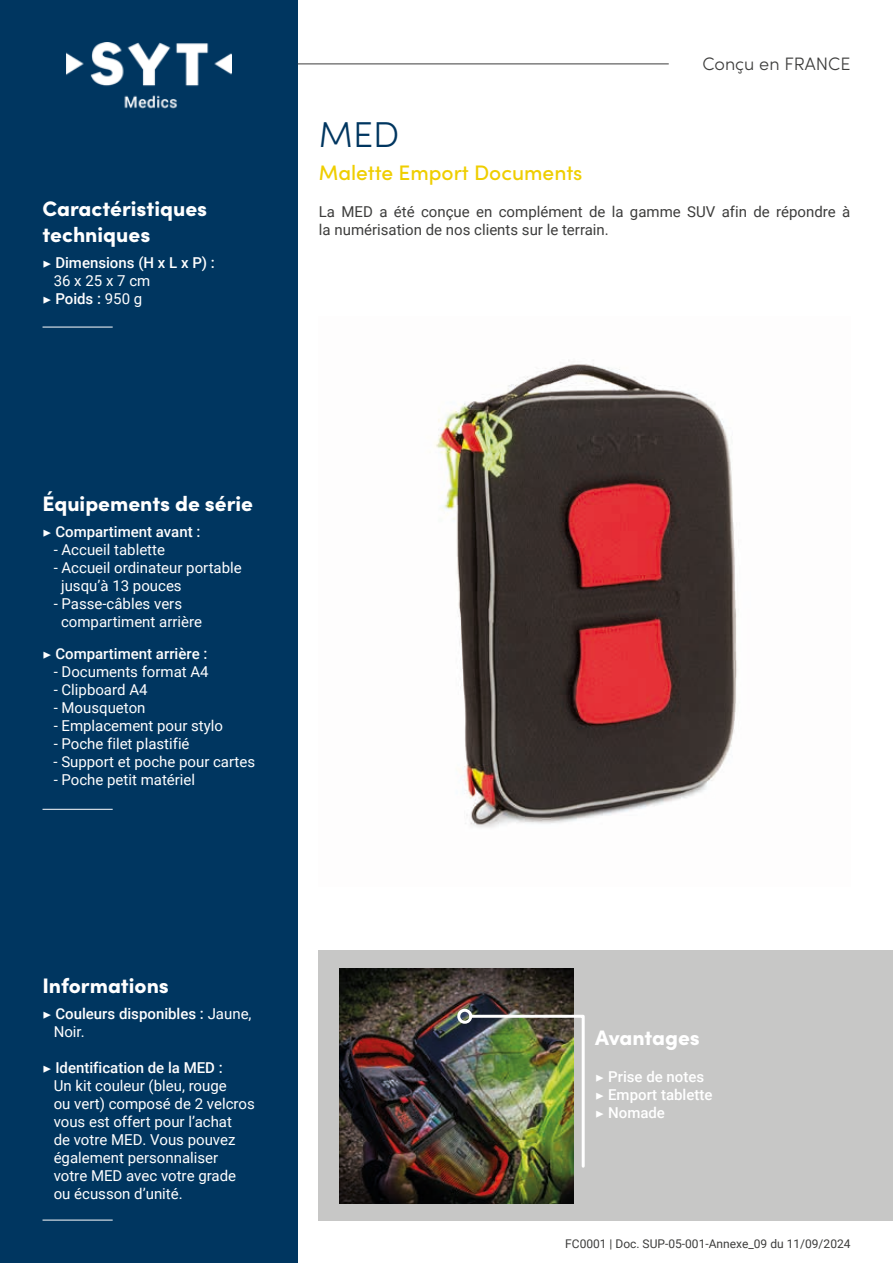
<style>
.page{position:relative;width:893px;height:1263px;background:#fff}
.page>*{position:absolute;margin:0;border:0;box-sizing:border-box;transform-origin:0 0}
.t1{font:300 36px "Sofia Pro";color:#003660}
.t2{font:900 21px/25.2px "Sofia Pro";color:#fff}
.t3{font:500 21px "Sofia Pro";color:#efce00}
.t4{font:300 18px "Sofia Pro";color:#3d3d3c}
.t5{font:15px/18px "Roboto";color:#fff}
.t6{font:500 15px/18px "Roboto";color:#fff}
.t7{font:15px/18px "Roboto";color:#3d3d3c}
.t8{font:12px "Roboto";color:#3d3d3c}
.s1{font-family:"Minion Pro";font-weight:400}
.s2{font-weight:400}
.s3{font-family:"Minion Pro"}
.s4{font-weight:500}
</style>
<div class="page">
<div style="left:0;top:0;width:298px;height:1263px;background:#003660"></div>
<div style="left:319px;top:950px;width:574px;height:270px;background:#c7c7c6"></div>
<hr style="left:298px;top:64px;width:371px;height:1px;background:#3d3d3c">
<img style="left:67px;top:43px;width:164px;height:66px">
<hr style="left:43px;top:327px;width:70px;height:1px;background:#fff">
<hr style="left:43px;top:809px;width:70px;height:1px;background:#fff">
<hr style="left:43px;top:1220px;width:70px;height:1px;background:#fff">
<img style="left:339px;top:969px;width:234px;height:234px">
<img style="left:435px;top:360px;width:302px;height:468px">
<img style="left:468px;top:1013px;width:117px;height:156px">
<div style="left:457px;top:1009px;width:15px;height:15px;border:3px solid #fff;border-radius:50%"></div>
<h2 class="t2" style="left:43px;top:195px;width:166px">Caractéristiques techniques</h2>
<p class="t6" style="left:43px;top:253px;width:174px"><span class="s1">▶</span> Dimensions (H x L x P) :</p>
<p class="t5" style="left:54px;top:271px;width:98px">36 x 25 x 7 cm</p>
<p class="t6" style="left:43px;top:289px;width:101px"><span class="s1">▶</span> Poids : <span class="s2">950 g</span></p>
<p class="t4" style="left:702px;top:51px;width:150px">Conçu en FRANCE</p>
<h1 class="t1" style="left:319px;top:108px;width:82px">MED</h1>
<h2 class="t3" style="left:319px;top:157px;width:265px">Malette Emport Documents</h2>
<p class="t7" style="left:319px;top:202px;width:533px">La MED a été conçue en complément de la gamme SUV afin de répondre à la numérisation de nos clients sur le terrain.</p>
<h2 class="t2" style="left:43px;top:489px;width:212px">Équipements de série</h2>
<p class="t6" style="left:43px;top:522px;width:159px"><span class="s1">▶</span> Compartiment avant :</p>
<p class="t5" style="left:54px;top:540px;width:113px">- Accueil tablette</p>
<p class="t5" style="left:61px;top:558px;width:182px;text-indent:-7px">- Accueil ordinateur portable jusqu’à 13 pouces</p>
<p class="t5" style="left:61px;top:594px;width:142px;text-indent:-7px">- Passe-câbles vers compartiment arrière</p>
<p class="t6" style="left:43px;top:644px;width:167px"><span class="s1">▶</span> Compartiment arrière :</p>
<p class="t5" style="left:54px;top:662px;width:157px">- Documents format A4</p>
<p class="t5" style="left:54px;top:680px;width:95px">- Clipboard A4</p>
<p class="t5" style="left:54px;top:698px;width:93px">- Mousqueton</p>
<p class="t5" style="left:54px;top:716px;width:171px">- Emplacement pour stylo</p>
<p class="t5" style="left:54px;top:734px;width:137px">- Poche filet plastifié</p>
<p class="t5" style="left:54px;top:752px;width:203px">- Support et poche pour cartes</p>
<p class="t5" style="left:54px;top:770px;width:143px">- Poche petit matériel</p>
<h2 class="t2" style="left:43px;top:971px;width:128px">Informations</h2>
<p class="t6" style="left:54px;top:1004px;width:199px;text-indent:-11px"><span class="s1">▶</span> Couleurs disponibles : <span class="s2">Jaune,<br>Noir.</span></p>
<p class="t5" style="left:54px;top:1058px;width:203px;text-indent:-11px"><span class="s3">▶</span> <span class="s4">Identification de la MED :<br></span>Un kit couleur (bleu, rouge<br>ou vert) composé de 2 velcros vous est offert pour l’achat<br>de votre MED. Vous pouvez également personnaliser votre MED avec votre grade ou écusson d’unité.</p>
<p class="t6" style="left:595px;top:1067px;width:119px"><span class="s1">▶</span> Prise de notes <span class="s1">▶</span> Emport tablette <span class="s1">▶</span> Nomade</p>
<h2 class="t2" style="left:595px;top:1023px;width:106px">Avantages</h2>
<p class="t8" style="left:565px;top:1235px;width:287px">FC0001 | Doc. SUP-05-001-Annexe_09 du 11/09/2024</p>
</div>
